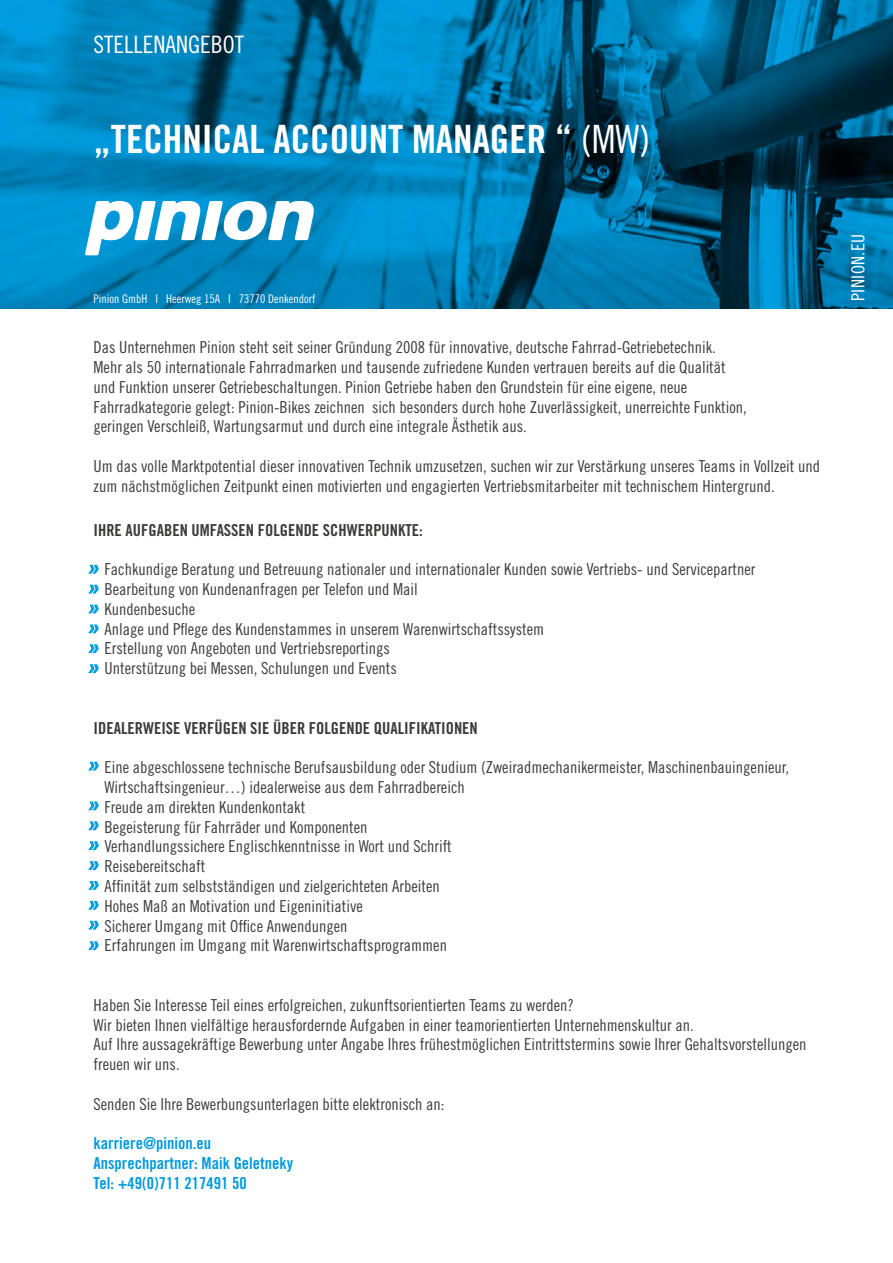
<style>
.page{position:relative;width:893px;height:1263px;background:#fff}
.page>*{position:absolute;margin:0;border:0;box-sizing:border-box;transform-origin:0 0}
.t1{font:39px "Trade Gothic Bold Cond Twenty";color:#fff}
.t2{font:24px "Trade Gothic Cond Eighteen";color:#fff}
.t3{font:18px "Trade Gothic Cond Eighteen";letter-spacing:.02em;color:#fff}
.t4{font:16.5px/19.8px "Trade Gothic Cond Eighteen";color:#3c3c3b}
.t5{font:16.5px "Trade Gothic Bold Cond Twenty";color:#3c3c3b}
.t6{font:16.5px/19.8px "Trade Gothic Bold Cond Twenty";color:#09d}
.t7{font:12px "Trade Gothic Cond Eighteen";color:#fff}
.s1{font-family:"Trade Gothic Cond Eighteen"}
</style>
<div class="page">
<img style="left:0;top:0;width:893px;height:308px">
<svg style="left:85px;top:201px;width:230px;height:54px"></svg>
<svg style="left:88px;top:565px;width:11px;height:9px"></svg>
<svg style="left:88px;top:821px;width:11px;height:9px"></svg>
<svg style="left:88px;top:841px;width:11px;height:9px"></svg>
<svg style="left:88px;top:585px;width:11px;height:8px"></svg>
<svg style="left:88px;top:861px;width:11px;height:9px"></svg>
<svg style="left:88px;top:605px;width:11px;height:8px"></svg>
<svg style="left:88px;top:881px;width:11px;height:9px"></svg>
<svg style="left:88px;top:624px;width:11px;height:9px"></svg>
<svg style="left:88px;top:644px;width:11px;height:9px"></svg>
<svg style="left:88px;top:762px;width:11px;height:8px"></svg>
<svg style="left:88px;top:901px;width:11px;height:9px"></svg>
<svg style="left:88px;top:664px;width:11px;height:9px"></svg>
<svg style="left:88px;top:941px;width:11px;height:9px"></svg>
<svg style="left:88px;top:921px;width:11px;height:9px"></svg>
<svg style="left:88px;top:801px;width:11px;height:9px"></svg>
<h2 class="t2" style="left:94px;top:30px;width:152px">STELLENANGEBOT</h2>
<h1 class="t1" style="left:94px;top:115px;width:558px">„TECHNICAL ACCOUNT MANAGER “ <span class="s1">(MW)</span></h1>
<p class="t7" style="left:94px;top:291px;width:223px">Pinion GmbH I Heerweg 15A I 73770 Denkendorf</p>
<p class="t4" style="left:94px;top:337px;width:655px">Das Unternehmen Pinion steht seit seiner Gründung 2008 für innovative, deutsche Fahrrad-Getriebetechnik.<br>Mehr als 50 internationale Fahrradmarken und tausende zufriedene Kunden vertrauen bereits auf die Qualität und Funktion unserer Getriebeschaltungen. Pinion Getriebe haben den Grundstein für eine eigene, neue Fahrradkategorie gelegt: Pinion-Bikes zeichnen sich besonders durch hohe Zuverlässigkeit, unerreichte Funktion, geringen Verschleiß, Wartungsarmut und durch eine integrale Ästhetik aus.</p>
<p class="t4" style="left:94px;top:456px;width:728px">Um das volle Marktpotential dieser innovativen Technik umzusetzen, suchen wir zur Verstärkung unseres Teams in Vollzeit und zum nächstmöglichen Zeitpunkt einen motivierten und engagierten Vertriebsmitarbeiter mit technischem Hintergrund.</p>
<p class="t5" style="left:94px;top:520px;width:331px">IHRE AUFGABEN UMFASSEN FOLGENDE SCHWERPUNKTE:</p>
<p class="t4" style="left:105px;top:559px;width:652px">Fachkundige Beratung und Betreuung nationaler und internationaler Kunden sowie Vertriebs- und Servicepartner Bearbeitung von Kundenanfragen per Telefon und Mail<br>Kundenbesuche<br>Anlage und Pflege des Kundenstammes in unserem Warenwirtschaftssystem<br>Erstellung von Angeboten und Vertriebsreportings<br>Unterstützung bei Messen, Schulungen und Events</p>
<p class="t5" style="left:94px;top:718px;width:386px">IDEALERWEISE VERFÜGEN SIE ÜBER FOLGENDE QUALIFIKATIONEN</p>
<p class="t4" style="left:105px;top:757px;width:686px">Eine abgeschlossene technische Berufsausbildung oder Studium (Zweiradmechanikermeister, Maschinenbauingenieur, Wirtschaftsingenieur…) idealerweise aus dem Fahrradbereich<br>Freude am direkten Kundenkontakt<br>Begeisterung für Fahrräder und Komponenten<br>Verhandlungssichere Englischkenntnisse in Wort und Schrift<br>Reisebereitschaft<br>Affinität zum selbstständigen und zielgerichteten Arbeiten<br>Hohes Maß an Motivation und Eigeninitiative<br>Sicherer Umgang mit Office Anwendungen<br>Erfahrungen im Umgang mit Warenwirtschaftsprogrammen</p>
<p class="t4" style="left:94px;top:995px;width:714px">Haben Sie Interesse Teil eines erfolgreichen, zukunftsorientierten Teams zu werden?<br>Wir bieten Ihnen vielfältige herausfordernde Aufgaben in einer teamorientierten Unternehmenskultur an.<br>Auf Ihre aussagekräftige Bewerbung unter Angabe Ihres frühestmöglichen Eintrittstermins sowie Ihrer Gehaltsvorstellungen freuen wir uns.</p>
<p class="t4" style="left:94px;top:1094px;width:352px">Senden Sie Ihre Bewerbungsunterlagen bitte elektronisch an:</p>
<p class="t6" style="left:94px;top:1133px;width:201px">karriere@pinion.eu<br>Ansprechpartner: Maik Geletneky<br>Tel: +49(0)711 217491 50</p>
<p class="t3" style="left:847px;top:301px;width:68px;rotate:-90deg">PINION.EU</p>
</div>
